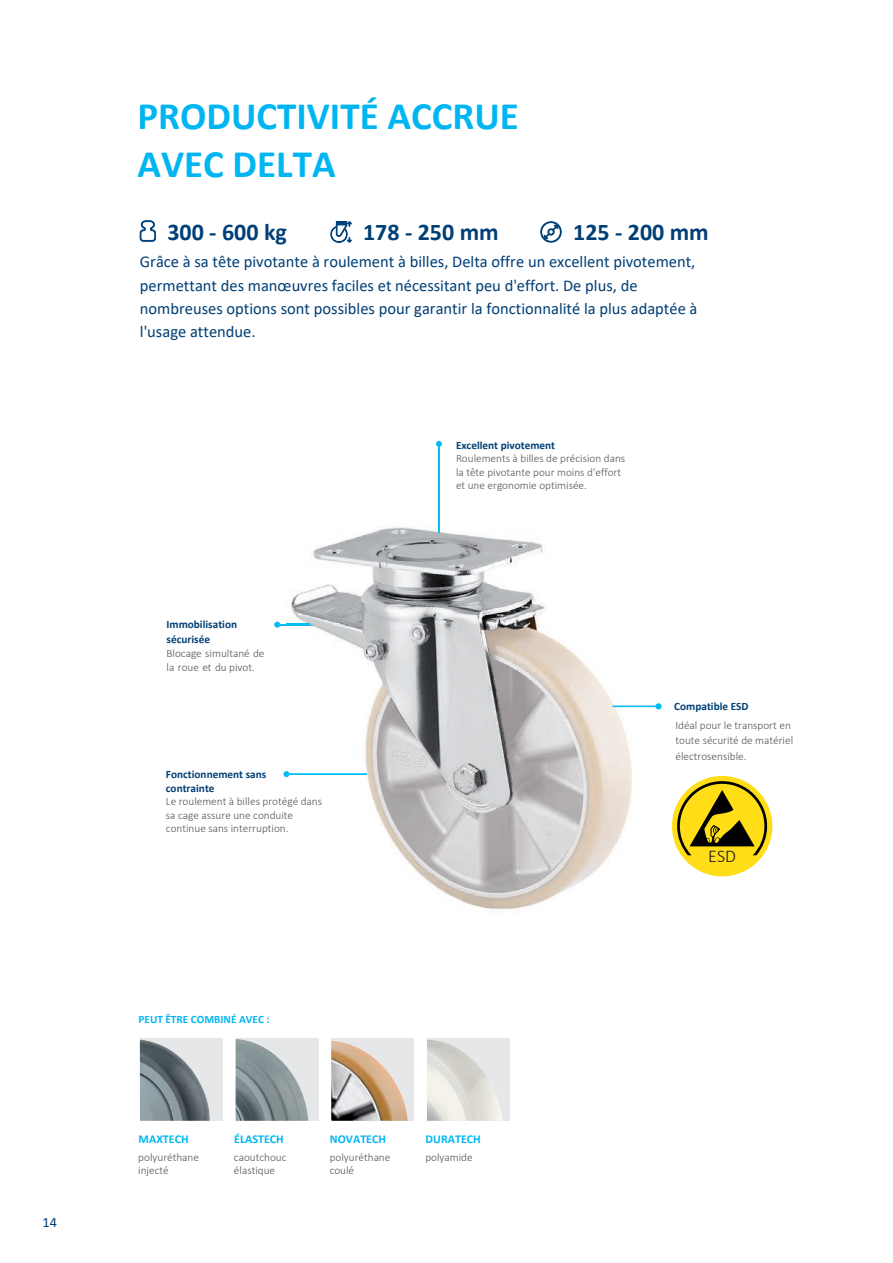
<style>
.page{position:relative;width:893px;height:1263px;background:#fff}
.page>*{position:absolute;margin:0;border:0;box-sizing:border-box;transform-origin:0 0}
.t1{font:700 39px/47.5px "Calibri";color:#00b6f2}
.t2{font:700 24px "Calibri";color:#003f76}
.t3{font:300 18px "Calibri";color:#171615}
.t4{font:16.5px/23.1px "Calibri";color:#003f76}
.t5{font:14.25px "Calibri";color:#003f76}
.t6{font:700 12px "Calibri";color:#00b6f2}
.t7{font:300 11.25px/13.5px "Calibri";color:#545453}
.t8{font:700 11.25px/13.5px "Calibri";color:#003f76}
.t9{font:700 11.25px "Calibri";color:#00b6f2}
</style>
<div class="page">
<svg style="left:140px;top:220px;width:16px;height:22px"></svg>
<svg style="left:331px;top:221px;width:21px;height:22px"></svg>
<svg style="left:540px;top:221px;width:22px;height:22px"></svg>
<hr style="left:277px;top:624px;width:131px;height:1px;background:#01bdf2">
<svg style="left:274px;top:622px;width:6px;height:6px"></svg>
<hr style="left:438px;top:444px;width:2px;height:89px;background:#01bdf2">
<svg style="left:436px;top:441px;width:6px;height:6px"></svg>
<img style="left:287px;top:527px;width:414px;height:383px">
<img style="left:287px;top:624px;width:121px;height:1px">
<img style="left:289px;top:773px;width:78px;height:2px">
<svg style="left:283px;top:771px;width:6px;height:6px"></svg>
<img style="left:438px;top:527px;width:2px;height:6px">
<img style="left:612px;top:706px;width:43px;height:1px">
<svg style="left:655px;top:703px;width:6px;height:6px"></svg>
<div style="left:672px;top:776px;width:100px;height:100px;background:#ffdd17;border-radius:50%"></div>
<svg style="left:677px;top:781px;width:90px;height:74px"></svg>
<div style="left:140px;top:1038px;width:83px;height:83px;background:#e6e7e9"></div>
<img style="left:140px;top:1039px;width:70px;height:82px">
<div style="left:236px;top:1038px;width:82px;height:83px;background:#e6e7e9"></div>
<img style="left:236px;top:1039px;width:72px;height:82px">
<div style="left:331px;top:1038px;width:83px;height:83px;background:#e6e7e9"></div>
<img style="left:331px;top:1040px;width:77px;height:81px">
<div style="left:427px;top:1038px;width:83px;height:83px;background:#e6e7e9"></div>
<img style="left:427px;top:1039px;width:75px;height:82px">
<p class="t5" style="left:43px;top:1212px;width:16px">14</p>
<h1 class="t1" style="left:137px;top:92px;width:383px">PRODUCTIVITÉ ACCRUE<br>AVEC DELTA</h1>
<h2 class="t2" style="left:167px;top:215px;width:121px">300 - 600 kg</h2>
<h2 class="t2" style="left:363px;top:215px;width:137px">178 - 250 mm</h2>
<h2 class="t2" style="left:573px;top:215px;width:137px">125 - 200 mm</h2>
<p class="t4" style="left:140px;top:250px;width:559px">Grâce à sa tête pivotante à roulement à billes, Delta offre un excellent pivotement, permettant des manœuvres faciles et nécessitant peu d'effort. De plus, de nombreuses options sont possibles pour garantir la fonctionnalité la plus adaptée à l'usage attendue.</p>
<p class="t8" style="left:167px;top:617px;width:72px;line-height:14.1px">Immobilisation sécurisée</p>
<p class="t7" style="left:167px;top:646px;width:99px;line-height:14.1px">Blocage simultané de la roue et du pivot.</p>
<p class="t8" style="left:166px;top:767px;width:102px">Fonctionnement sans contrainte</p>
<p class="t7" style="left:166px;top:794px;width:158px">Le roulement à billes protégé dans sa cage assure une conduite continue sans interruption.</p>
<p class="t8" style="left:456px;top:438px;width:101px">Excellent pivotement</p>
<p class="t7" style="left:456px;top:452px;width:171px">Roulements à billes de précision dans la tête pivotante pour moins d'effort et une ergonomie optimisée.</p>
<p class="t8" style="left:674px;top:699px;width:76px">Compatible ESD</p>
<p class="t7" style="left:675px;top:717px;width:119px;line-height:15.8px">Idéal pour le transport en toute sécurité de matériel électrosensible.</p>
<h3 class="t3" style="left:708px;top:845px;width:29px">ESD</h3>
<p class="t9" style="left:139px;top:1011px;width:133px">PEUT ÊTRE COMBINÉ AVEC :</p>
<p class="t6" style="left:139px;top:1131px;width:52px">MAXTECH</p>
<p class="t6" style="left:234px;top:1131px;width:51px">ÉLASTECH</p>
<p class="t6" style="left:330px;top:1131px;width:58px">NOVATECH</p>
<p class="t6" style="left:426px;top:1131px;width:57px">DURATECH</p>
<p class="t7" style="left:138px;top:1150px;width:62px">polyuréthane injecté</p>
<p class="t7" style="left:234px;top:1150px;width:54px">caoutchouc élastique</p>
<p class="t7" style="left:330px;top:1150px;width:62px">polyuréthane coulé</p>
<p class="t7" style="left:425px;top:1150px;width:49px">polyamide</p>
</div>
